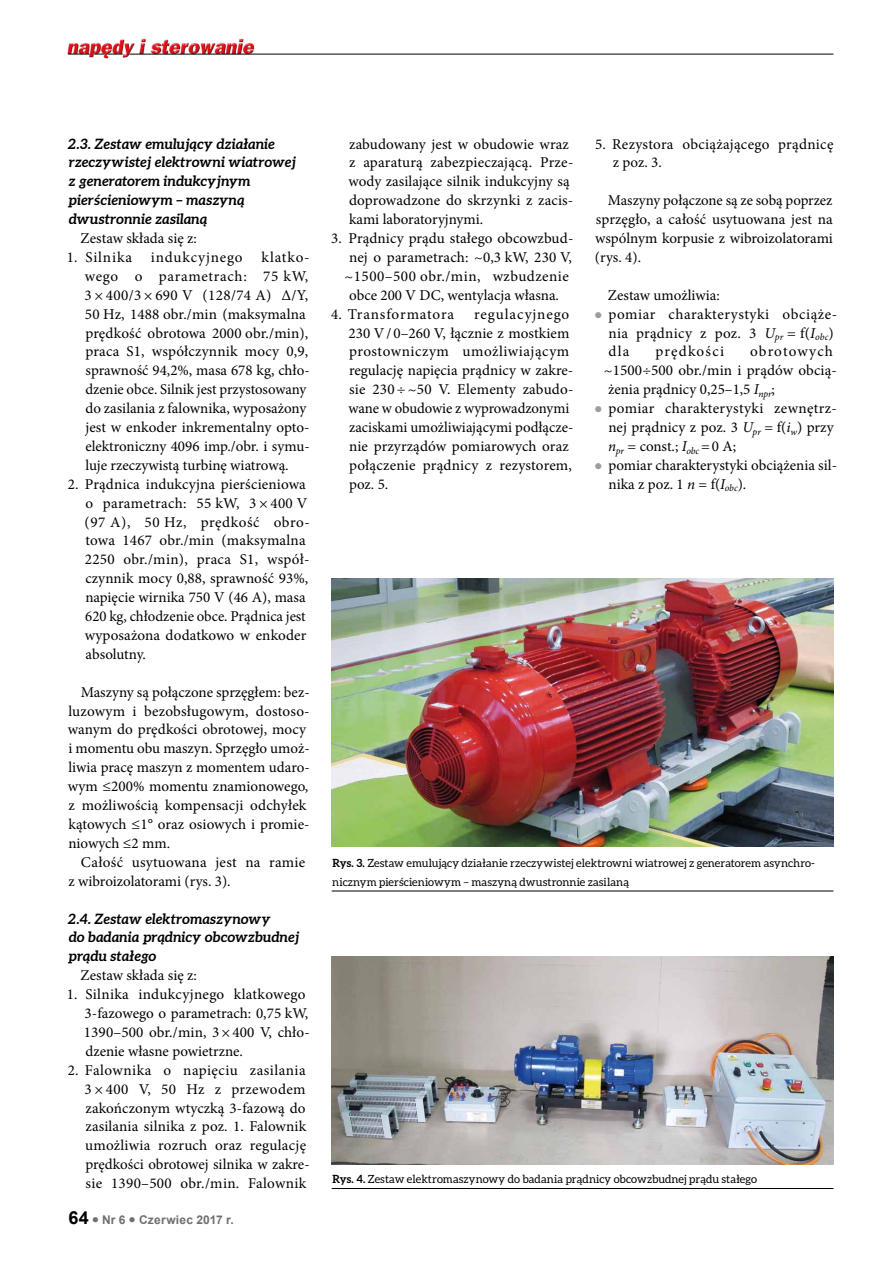
<style>
.page{position:relative;width:893px;height:1263px;background:#fff}
.page>*{position:absolute;margin:0;border:0;box-sizing:border-box;transform-origin:0 0}
.t1{font:15px/18.9px "Minion Pro";letter-spacing:.005em;color:#000}
.t2{font:15px/18.9px "Minion Pro";letter-spacing:.03em;color:#000}
.t3{font:italic 700 14.25px/18.9px "Aleo";color:#000}
.t4{font:700 12px "Arial";letter-spacing:.02em;color:#706f6f}
.t5{font:11.25px/18.9px "Aleo";letter-spacing:.005em;color:#000}
.s1{font-size:18px;color:#000}
.s2{font-style:italic}
.s3{font-weight:700}
</style>
<div class="page">
<img style="left:67px;top:38px;width:190px;height:21px">
<hr style="left:129px;top:54px;width:704px;height:1px;background:#000">
<svg style="left:68px;top:54px;width:55px;height:1px"></svg>
<hr style="left:332px;top:891px;width:501px;height:1px;background:#000">
<hr style="left:332px;top:1188px;width:501px;height:1px;background:#000">
<img style="left:332px;top:578px;width:501px;height:268px">
<img style="left:332px;top:957px;width:501px;height:208px">
<p class="t3" style="left:68px;top:134px;width:230px">2.3. Zestaw emulujący działanie rzeczywistej elektrowni wiatrowej z generatorem indukcyjnym pierścieniowym – maszyną dwustronnie zasilaną</p>
<p class="t1" style="left:81px;top:229px;width:118px">Zestaw składa się z:</p>
<p class="t1" style="left:67px;top:248px;width:67px">1. Silnika</p>
<p class="t1" style="left:151px;top:248px;width:93px">indukcyjnego</p>
<p class="t1" style="left:85px;top:248px;width:227px;text-indent:177px">klatko&shy;wego o parametrach: 75 kW,<br>3 × 400/3 × 690 V (128/74 A) Δ/Y,<br>50 Hz, 1488 obr./min (maksymalna prędkość obrotowa 2000 obr./min), praca S1, współczynnik mocy 0,9, sprawność 94,2%, masa 678 kg, chło&shy;dzenie obce. Silnik jest przystosowany do zasilania z falownika, wyposażony jest w enkoder inkrementalny opto&shy;elektroniczny 4096 imp./obr. i symu&shy;luje rzeczywistą turbinę wiatrową.</p>
<p class="t1" style="left:85px;top:475px;width:227px;text-indent:-17px">2. Prądnica indukcyjna pierścieniowa o parametrach: 55 kW, 3 × 400 V (97 A), 50 Hz, prędkość obro&shy;towa 1467 obr./min (maksymalna<br>2250 obr./min), praca S1, współ&shy;czynnik mocy 0,88, sprawność 93%, napięcie wirnika 750 V (46 A), masa<br>620 kg, chłodzenie obce. Prądnica jest wyposażona dodatkowo w enkoder absolutny.</p>
<p class="t1" style="left:68px;top:682px;width:243px;text-indent:13px">Maszyny są połączone sprzęgłem: bez&shy;luzowym i bezobsługowym, dostoso&shy;wanym do prędkości obrotowej, mocy i momentu obu maszyn. Sprzęgło umoż&shy;liwia pracę maszyn z momentem udaro&shy;wym ≤200% momentu znamionowego, z możliwością kompensacji odchyłek kątowych ≤1° oraz osiowych i promie&shy;niowych ≤2 mm.</p>
<p class="t1" style="left:69px;top:853px;width:238px;text-indent:12px">Całość usytuowana jest na ramie z wibroizolatorami (rys. 3).</p>
<p class="t3" style="left:68px;top:909px;width:233px">2.4. Zestaw elektromaszynowy<br>do badania prądnicy obcowzbudnej prądu stałego</p>
<p class="t1" style="left:81px;top:966px;width:118px">Zestaw składa się z:</p>
<p class="t1" style="left:84px;top:985px;width:227px;text-indent:-17px">1. Silnika indukcyjnego klatkowego 3-fazowego o parametrach: 0,75 kW, 1390–500 obr./min, 3×400 V, chło&shy;dzenie własne powietrzne.</p>
<p class="t1" style="left:85px;top:1060px;width:227px;text-indent:-17px">2. Falownika o napięciu zasilania 3 × 400 V, 50 Hz z przewodem zakończonym wtyczką 3-fazową do zasilania silnika z poz. 1. Falownik umożliwia rozruch oraz regulację prędkości obrotowej silnika w zakre&shy;sie 1390–500 obr./min. Falownik</p>
<p class="t4" style="left:68px;top:1212px;width:167px"><span class="s1">64</span> ● Nr 6 ● Czerwiec 2017 r.</p>
<p class="t1" style="left:348px;top:134px;width:226px">zabudowany jest w obudowie wraz z aparaturą zabezpieczającą. Prze&shy;wody zasilające silnik indukcyjny są doprowadzone do skrzynki z zacis&shy;kami laboratoryjnymi.</p>
<p class="t1" style="left:331px;top:229px;width:244px">3. Prądnicy prądu stałego obcowzbud-</p>
<p class="t1" style="left:349px;top:248px;width:224px">nej o parametrach: ~0,3 kW, 230 V,</p>
<p class="t2" style="left:345px;top:267px;width:226px">~1500–500 obr./min, wzbudzenie</p>
<p class="t1" style="left:349px;top:286px;width:211px">obce 200 V DC, wentylacja własna.</p>
<p class="t1" style="left:331px;top:304px;width:124px">4. Transformatora</p>
<p class="t1" style="left:348px;top:304px;width:226px;text-indent:126px">regulacyjnego<br>230 V/ 0–260 V, łącznie z mostkiem prostowniczym umożliwiającym regulację napięcia prądnicy w zakre&shy;sie 230 ÷ ~50 V. Elementy zabudo&shy;wane w obudowie z wyprowadzonymi zaciskami umożliwiającymi podłącze&shy;nie przyrządów pomiarowych oraz połączenie prądnicy z rezystorem, poz. 5.</p>
<p class="t1" style="left:613px;top:134px;width:222px;text-indent:-18px">5. Rezystora obciążającego prądnicę z poz. 3.</p>
<p class="t1" style="left:595px;top:191px;width:240px;text-align:justify;text-indent:13px">Maszyny połączone są ze sobą poprzez sprzęgło, a całość usytuowana jest na wspólnym korpusie z wibroizolatorami (rys. 4).</p>
<p class="t2" style="left:608px;top:286px;width:231px">Zestaw umożliwia:<br>pomiar charakterystyki obciąże&shy;nia prądnicy z poz. 3 <span class="s2">U</span><sub>pr</sub> = f(<span class="s2">I</span><sub>obc</sub>) dla</p>
<p class="t1" style="left:604px;top:342px;width:235px;text-indent:146px">obrotowych ~1500÷500 obr./min i prądów obcią&shy;żenia prądnicy 0,25–1,5 <span class="s2">I</span><sub>npr</sub>;<br>pomiar charakterystyki zewnętrz&shy;nej prądnicy z poz. 3 <span class="s2">U</span><sub>pr</sub> = f(<span class="s2">i</span><sub>w</sub>) przy <span class="s2">n</span><sub>pr</sub> = const.; <span class="s2">I</span><sub>obc</sub> =0 A;<br>pomiar charakterystyki obciążenia sil&shy;nika z poz. 1 <span class="s2">n</span> = f(<span class="s2">I</span><sub>obc</sub>).</p>
<p class="t1" style="left:655px;top:342px;width:70px">prędkości</p>
<p class="t5" style="left:332px;top:853px;width:484px"><span class="s3">Rys. 3.</span> Zestaw emulujący działanie rzeczywistej elektrowni wiatrowej z generatorem asynchro&shy;nicznym pierścieniowym – maszyną dwustronnie zasilaną</p>
<p class="t5" style="left:332px;top:1169px;width:426px"><span class="s3">Rys. 4.</span> Zestaw elektromaszynowy do badania prądnicy obcowzbudnej prądu stałego</p>
</div>
